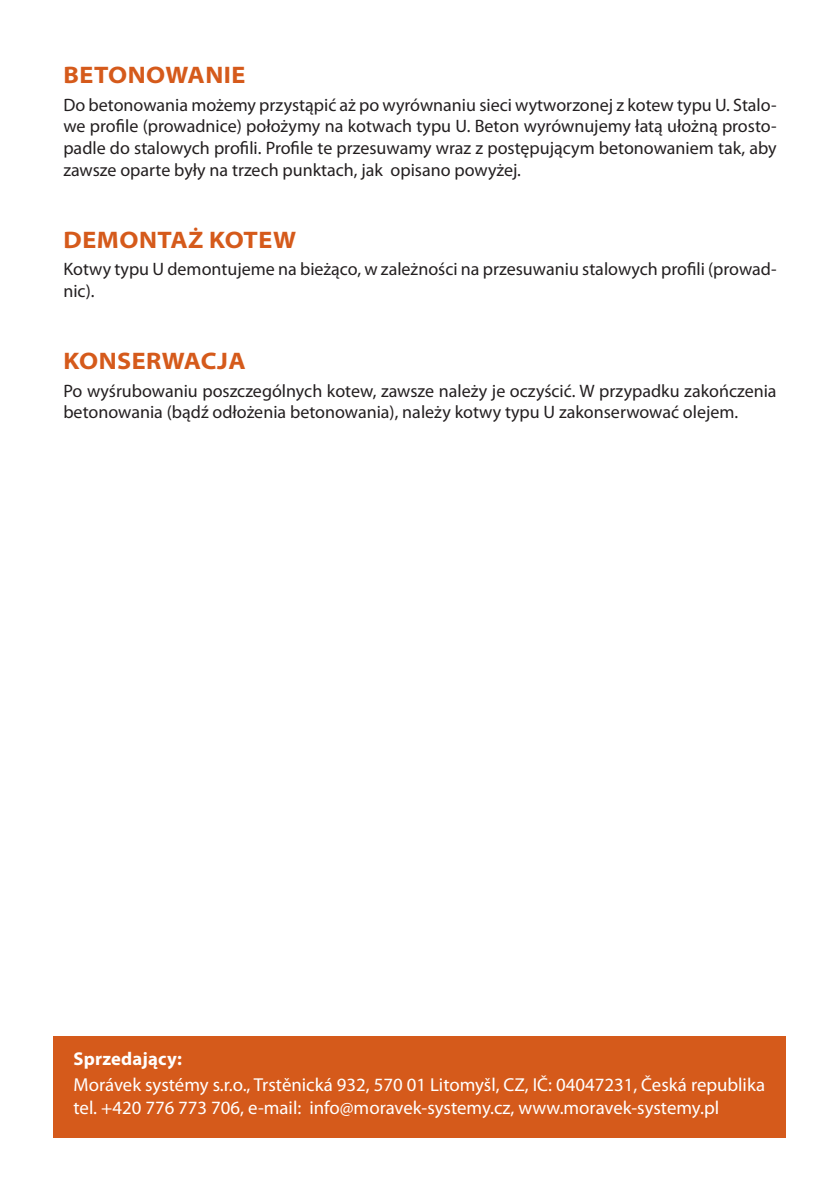
<style>
.page{position:relative;width:840px;height:1191px;background:#fff}
.page>*{position:absolute;margin:0;border:0;box-sizing:border-box;transform-origin:0 0}
.t1{font:700 semi-expanded 24px "Myriad Pro";letter-spacing:.02em;color:#d55a1b}
.t2{font:18.8px/22.6px "Myriad Pro";color:#fff}
.t3{font:700 18.6px "Myriad Pro";letter-spacing:.01em;color:#fff}
.t4{font:18px/21.6px "Myriad Pro";color:#231f20}
</style>
<div class="page">
<div style="left:54px;top:1036px;width:731px;height:102px;background:#d55a1b"></div>
<h1 class="t1" style="left:64px;top:62px;width:183px">BETONOWANIE</h1>
<p class="t4" style="left:63px;top:94px;width:714px;text-align:justify">Do betonowania możemy przystąpić aż po wyrównaniu sieci wytworzonej z kotew typu U. Stalo&shy;we profile (prowadnice) położymy na kotwach typu U. Beton wyrównujemy łatą ułożną prosto&shy;padle do stalowych profili. Profile te przesuwamy wraz z postępującym betonowaniem tak, aby zawsze oparte były na trzech punktach, jak opisano powyżej.</p>
<h1 class="t1" style="left:64px;top:226px;width:233px">DEMONTAŻ KOTEW</h1>
<p class="t4" style="left:63px;top:258px;width:714px">Kotwy typu U demontujeme na bieżąco, w zależności na przesuwaniu stalowych profili (prowad&shy;nic).</p>
<h1 class="t1" style="left:64px;top:347px;width:184px">KONSERWACJA</h1>
<p class="t4" style="left:63px;top:379px;width:714px">Po wyśrubowaniu poszczególnych kotew, zawsze należy je oczyścić. W przypadku zakończenia betonowania (bądź odłożenia betonowania), należy kotwy typu U zakonserwować olejem.</p>
<p class="t3" style="left:73px;top:1047px;width:110px">Sprzedający:</p>
<p class="t2" style="left:73px;top:1073px;width:693px">Morávek systémy s.r.o., Trstěnická 932, 570 01 Litomyšl, CZ, IČ: 04047231, Česká republika tel. +420 776 773 706, e-mail: info@moravek-systemy.cz, www.moravek-systemy.pl</p>
</div>
